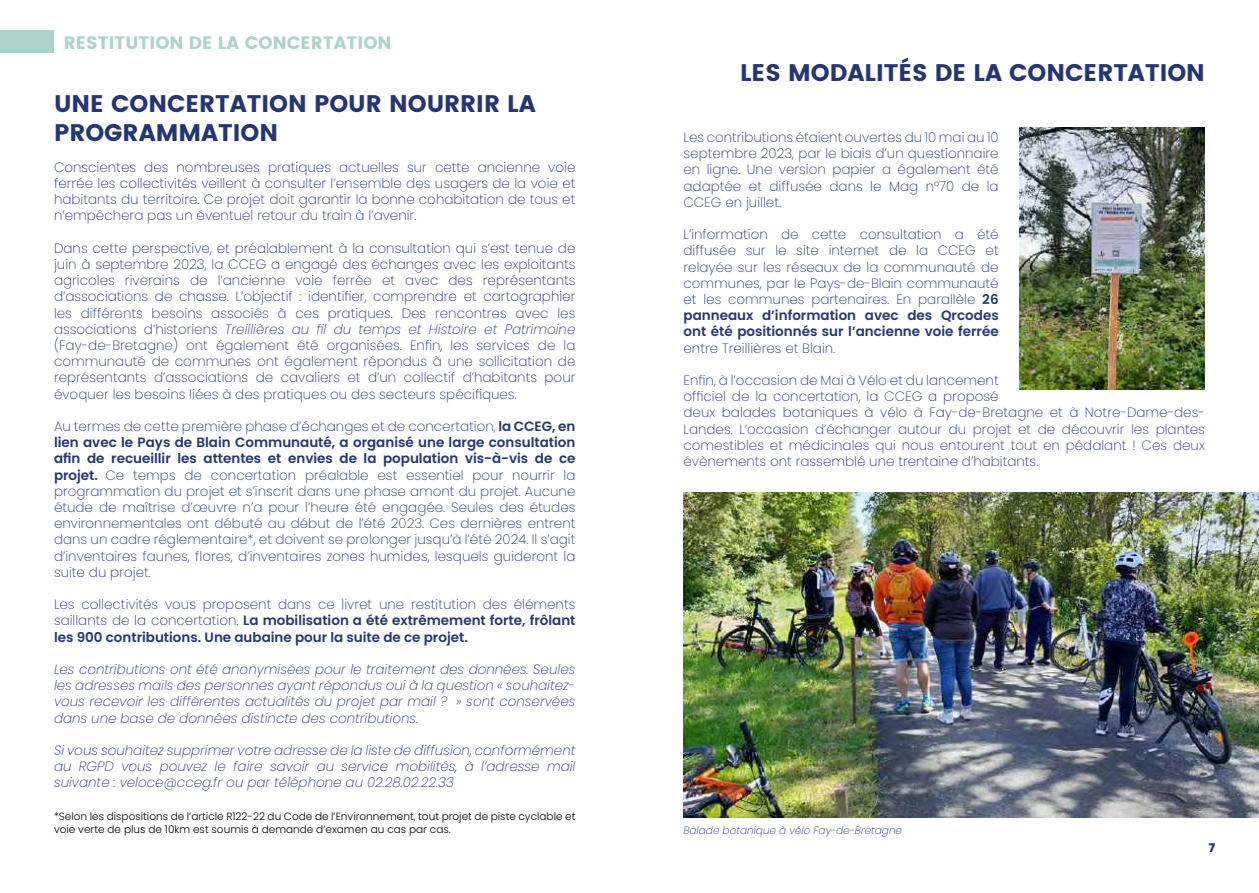
<style>
.page{position:relative;width:1259px;height:893px;background:#fff}
.page>*{position:absolute;margin:0;border:0;box-sizing:border-box;transform-origin:0 0}
.t1{font:24px/28.8px "Poppins";color:#253575}
.t2{font:18px "Poppins";color:#abd3cb}
.t3{font:200 13.5px/16.2px "Poppins";color:#243674;text-align:justify}
.t4{font:italic 200 13.5px/16.2px "Poppins";color:#243674;text-align:justify}
.t5{font:600 13.5px/16.2px "Poppins";color:#243674;text-align:justify}
.t6{font:800 12px "Poppins";color:#253575}
.t7{font:300 10.5px/12.6px "Poppins";color:#000}
.t8{font:italic 200 10.5px "Poppins";color:#243674}
.s1{font-style:italic}
.s2{font-weight:600}
.s3{font-weight:200}
</style>
<div class="page">
<div style="left:0;top:31px;width:54px;height:22px;background:#abd3cb"></div>
<img style="left:1020px;top:128px;width:185px;height:261px">
<img style="left:683px;top:492px;width:576px;height:325px">
<h2 class="t2" style="left:64px;top:32px;width:329px">RESTITUTION DE LA CONCERTATION</h2>
<h1 class="t1" style="left:54px;top:89px;width:483px">UNE CONCERTATION POUR NOURRIR LA<br>PROGRAMMATION</h1>
<p class="t3" style="left:54px;top:159px;width:523px">Conscientes des nombreuses pratiques actuelles sur cette ancienne voie ferrée les collectivités veillent à consulter l’ensemble des usagers de la voie et habitants du territoire. Ce projet doit garantir la bonne cohabitation de tous et n’empêchera pas un éventuel retour du train à l’avenir.</p>
<p class="t3" style="left:54px;top:240px;width:523px">Dans cette perspective, et préalablement à la consultation qui s’est tenue de juin à septembre 2023, la CCEG a engagé des échanges avec les exploitants agricoles riverains de l’ancienne voie ferrée et avec des représentants d’associations de chasse. L’objectif : identifier, comprendre et cartographier les différents besoins associés à ces pratiques. Des rencontres avec les associations d’historiens <span class="s1">Treillières au fil du temps et Histoire et Patrimoine </span>(Fay-de-Bretagne) ont également été organisées. Enfin, les services de la communauté de communes ont également répondus à une sollicitation de représentants d’associations de cavaliers et d’un collectif d’habitants pour évoquer les besoins liées à des pratiques ou des secteurs spécifiques.</p>
<p class="t3" style="left:54px;top:418px;width:523px">Au termes de cette première phase d’échanges et de concertation, <span class="s2">la CCEG, en lien avec le Pays de Blain Communauté, a organisé une large consultation afin de recueillir les attentes et envies de la population vis-à-vis de ce projet.</span> Ce temps de concertation préalable est essentiel pour nourrir la programmation du projet et s’inscrit dans une phase amont du projet. Aucune étude de maîtrise d’œuvre n’a pour l’heure été engagée. Seules des études environnementales ont débuté au début de l’été 2023. Ces dernières entrent dans un cadre réglementaire*, et doivent se prolonger jusqu’à l’été 2024. Il s’agit d’inventaires faunes, flores, d’inventaires zones humides, lesquels guideront la suite du projet.</p>
<p class="t5" style="left:54px;top:596px;width:523px"><span class="s3">Les collectivités vous proposent dans ce livret une restitution des éléments saillants de la concertation.</span> La mobilisation a été extrêmement forte, frôlant les 900 contributions. Une aubaine pour la suite de ce projet.</p>
<p class="t4" style="left:54px;top:661px;width:523px">Les contributions ont été anonymisées pour le traitement des données. Seules les adresses mails des personnes ayant répondus oui à la question « souhaitez&shy;vous recevoir les différentes actualités du projet par mail ? » sont conservées dans une base de données distincte des contributions.</p>
<p class="t4" style="left:54px;top:742px;width:523px">Si vous souhaitez supprimer votre adresse de la liste de diffusion, conformément au RGPD vous pouvez le faire savoir au service mobilités, à l’adresse mail suivante : veloce@cceg.fr ou par téléphone au 02.28.02.22.33</p>
<p class="t7" style="left:54px;top:810px;width:523px">*Selon les dispositions de l’article R122-22 du Code de l’Environnement, tout projet de piste cyclable et voie verte de plus de 10km est soumis à demande d’examen au cas par cas.</p>
<h1 class="t1" style="left:740px;top:58px;width:466px">LES MODALITÉS DE LA CONCERTATION</h1>
<p class="t3" style="left:683px;top:129px;width:317px">Les contributions étaient ouvertes du 10 mai au 10 septembre 2023, par le biais d’un questionnaire en ligne. Une version papier a également été adaptée et diffusée dans le Mag n°70 de la CCEG en juillet.</p>
<p class="t3" style="left:683px;top:226px;width:317px">L’information de cette consultation a été diffusée sur le site internet de la CCEG et relayée sur les réseaux de la communauté de communes, par le Pays-de-Blain communauté et les communes partenaires. En parallèle <span class="s2">26 panneaux d’information avec des Qrcodes ont été positionnés sur l’ancienne voie ferrée</span></p>
<p class="t3" style="left:683px;top:340px;width:153px">entre Treillières et Blain.</p>
<p class="t3" style="left:683px;top:372px;width:523px;text-align:left">Enfin, à l’occasion de Mai à Vélo et du lancement<br>officiel de la concertation, la CCEG a proposé<br>deux balades botaniques à vélo à Fay-de-Bretagne et à Notre-Dame-des-Landes. L’occasion d’échanger autour du projet et de découvrir les plantes comestibles et médicinales qui nous entourent tout en pédalant ! Ces deux évènements ont rassemblé une trentaine d’habitants.</p>
<p class="t8" style="left:683px;top:824px;width:220px">Balade botanique à vélo Fay-de-Bretagne</p>
<p class="t6" style="left:1208px;top:840px;width:8px">7</p>
</div>
